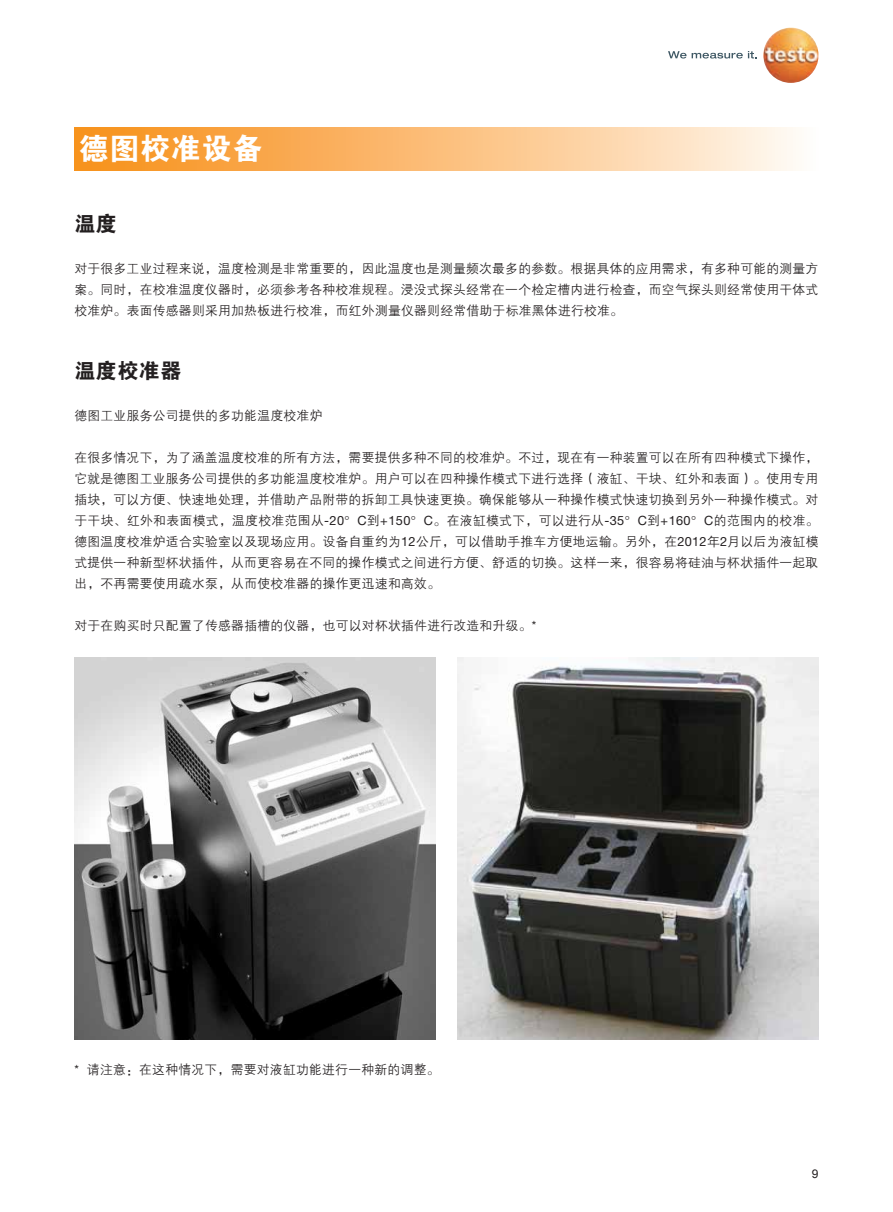
<style>
.page{position:relative;width:893px;height:1212px;background:#fff}
.page>*{position:absolute;margin:0;border:0;box-sizing:border-box;transform-origin:0 0}
.t1{font:30px "FZDHTJW GB1 0";letter-spacing:.025em;color:#fff}
.t2{font:21px "FZDHTJW GB1 0";letter-spacing:.025em;color:#231f20}
.t3{font:12.75px/21px "FZZDXJW GB1 0";letter-spacing:.025em;color:#231f20;text-align:justify}
.t4{font:12px "Arial";color:#231f20}
.s1{font-family:"Helvetica Neue LTW1 G"}
</style>
<div class="page">
<img style="left:763px;top:28px;width:56px;height:55px;border-radius:27px">
<svg style="left:668px;top:51px;width:18px;height:8px"></svg>
<svg style="left:692px;top:51px;width:65px;height:8px"></svg>
<img style="left:74px;top:657px;width:361px;height:383px">
<img style="left:457px;top:657px;width:362px;height:383px">
<div style="left:74px;top:128px;width:745px;height:42px;background:linear-gradient(to right,#f78c11,#fff8f1)"></div>
<h1 class="t1" style="left:79px;top:132px;width:185px">德图校准设备</h1>
<h2 class="t2" style="left:74px;top:212px;width:44px">温度</h2>
<p class="t3" style="left:74px;top:258px;width:745px">对于很多工业过程来说，温度检测是非常重要的，因此温度也是测量频次最多的参数。根据具体的应用需求，有多种可能的测量方案。同时，在校准温度仪器时，必须参考各种校准规程。浸没式探头经常在一个检定槽内进行检查，而空气探头则经常使用干体式校准炉。表面传感器则采用加热板进行校准，而红外测量仪器则经常借助于标准黑体进行校准。</p>
<h2 class="t2" style="left:74px;top:360px;width:109px">温度校准器</h2>
<p class="t3" style="left:74px;top:406px;width:249px">德图工业服务公司提供的多功能温度校准炉</p>
<p class="t3" style="left:74px;top:448px;width:746px">在很多情况下，为了涵盖温度校准的所有方法，需要提供多种不同的校准炉。不过，现在有一种装置可以在所有四种模式下操作，它就是德图工业服务公司提供的多功能温度校准炉。用户可以在四种操作模式下进行选择（液缸、干块、红外和表面）。使用专用插块，可以方便、快速地处理，并借助产品附带的拆卸工具快速更换。确保能够从一种操作模式快速切换到另外一种操作模式。对于干块、红外和表面模式，温度校准范围从<span class="s1">-20</span>°<span class="s1">C</span>到<span class="s1">+150</span>°<span class="s1">C</span>。在液缸模式下，可以进行从<span class="s1">-35</span>°<span class="s1">C</span>到<span class="s1">+160</span>°<span class="s1">C</span>的范围内的校准。德图温度校准炉适合实验室以及现场应用。设备自重约为<span class="s1">12</span>公斤，可以借助手推车方便地运输。另外，在<span class="s1">2012</span>年<span class="s1">2</span>月以后为液缸模式提供一种新型杯状插件，从而更容易在不同的操作模式之间进行方便、舒适的切换。这样一来，很容易将硅油与杯状插件一起取出，不再需要使用疏水泵，从而使校准器的操作更迅速和高效。</p>
<p class="t3" style="left:74px;top:616px;width:463px">对于在购买时只配置了传感器插槽的仪器，也可以对杯状插件进行改造和升级。<span class="s1">*</span></p>
<p class="t3" style="left:74px;top:1060px;width:367px"><span class="s1">*</span> 请注意：在这种情况下，需要对液缸功能进行一种新的调整。</p>
<p class="t4" style="left:812px;top:1166px;width:8px">9</p>
</div>
